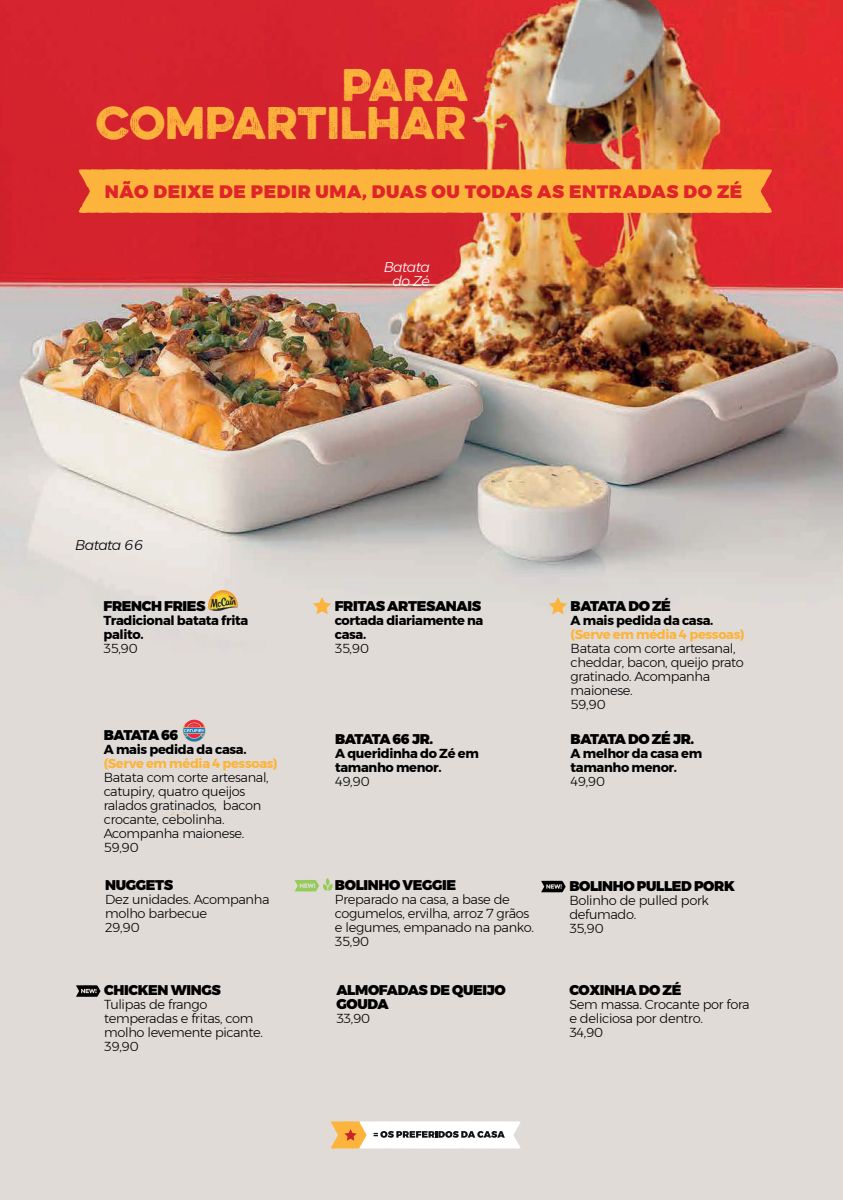
<style>
.page{position:relative;width:843px;height:1200px;background:#fff}
.page>*{position:absolute;margin:0;border:0;box-sizing:border-box;transform-origin:0 0}
.t1{font:700 41px/38px "Eveleth W01";color:#fcb43c;text-align:right}
.t2{font:900 18px "Montserrat";letter-spacing:.035em;color:#df242a}
.t3{font:900 14px/14px "Montserrat";letter-spacing:-.025em;color:#000001}
.t4{font:900 14px "Montserrat";letter-spacing:-.105em;color:#000001}
.t5{font:900 14px "Montserrat";letter-spacing:-.065em;color:#000001}
.t6{font:italic 300 14px/14px "Montserrat";letter-spacing:-.045em;color:#fff;text-align:right}
.t7{font:italic 300 14px "Montserrat";letter-spacing:-.045em;color:#000001}
.t8{font:300 13px/14px "Montserrat";letter-spacing:-.025em;color:#000001}
.t9{font:700 13px/14px "Montserrat";letter-spacing:-.025em;color:#000001}
.t10{font:700 13px "Montserrat";letter-spacing:-.025em;color:#fcb43c}
</style>
<div class="page">
<img style="left:0;top:0;width:843px;height:1200px">
<img style="left:208px;top:591px;width:30px;height:19px">
<svg style="left:295px;top:878px;width:37px;height:13px"></svg>
<svg style="left:331px;top:1121px;width:189px;height:28px"></svg>
<svg style="left:313px;top:597px;width:18px;height:17px"></svg>
<svg style="left:171px;top:812px;width:16px;height:4px"></svg>
<svg style="left:183px;top:720px;width:23px;height:22px"></svg>
<div style="left:79px;top:169px;width:693px;height:44px;background:#fcb43c"></div>
<svg style="left:549px;top:597px;width:18px;height:17px"></svg>
<svg style="left:541px;top:881px;width:24px;height:11px"></svg>
<svg style="left:76px;top:985px;width:24px;height:12px"></svg>
<svg style="left:0;top:0;width:5px;height:5px"></svg>
<svg style="left:0;top:1195px;width:5px;height:5px"></svg>
<h1 class="t1" style="left:96px;top:65px;width:374px">PARA<br>COMPARTILHAR</h1>
<h2 class="t2" style="left:105px;top:177px;width:639px">NÃO DEIXE DE PEDIR UMA, DUAS OU TODAS AS ENTRADAS DO ZÉ</h2>
<p class="t6" style="left:384px;top:260px;width:48px">Batata do Zé</p>
<p class="t7" style="left:75px;top:534px;width:70px">Batata 66</p>
<p class="t3" style="left:103px;top:599px;width:104px">FRENCH FRIES</p>
<p class="t9" style="left:103px;top:613px;width:146px">Tradicional batata frita palito.</p>
<p class="t8" style="left:103px;top:641px;width:36px">35,90</p>
<p class="t4" style="left:104px;top:724px;width:76px">BATATA 66</p>
<p class="t9" style="left:104px;top:743px;width:144px">A mais pedida da casa.</p>
<p class="t10" style="left:104px;top:753px;width:175px">(Serve em média 4 pessoas)</p>
<p class="t8" style="left:104px;top:770px;width:166px">Batata com corte artesanal, catupiry, quatro queijos ralados gratinados, bacon crocante, cebolinha.<br>Acompanha maionese.<br>59,90</p>
<p class="t3" style="left:105px;top:878px;width:70px">NUGGETS</p>
<p class="t8" style="left:105px;top:892px;width:166px">Dez unidades. Acompanha molho barbecue<br>29,90</p>
<p class="t3" style="left:104px;top:983px;width:118px">CHICKEN WINGS</p>
<p class="t8" style="left:104px;top:997px;width:160px">Tulipas de frango temperadas e fritas, com molho levemente picante.<br>39,90</p>
<p class="t3" style="left:335px;top:599px;width:148px">FRITAS ARTESANAIS</p>
<p class="t9" style="left:335px;top:613px;width:150px">cortada diariamente na casa.</p>
<p class="t8" style="left:335px;top:641px;width:36px">35,90</p>
<p class="t4" style="left:335px;top:727px;width:100px">BATATA 66 JR.</p>
<p class="t9" style="left:335px;top:746px;width:145px">A queridinha do Zé em tamanho menor.</p>
<p class="t8" style="left:335px;top:774px;width:36px">49,90</p>
<p class="t4" style="left:570px;top:594px;width:102px">BATATA DO ZÉ</p>
<p class="t9" style="left:570px;top:613px;width:144px">A mais pedida da casa.</p>
<p class="t10" style="left:570px;top:624px;width:175px">(Serve em média 4 pessoas)</p>
<p class="t8" style="left:570px;top:641px;width:175px">Batata com corte artesanal, cheddar, bacon, queijo prato gratinado. Acompanha maionese.<br>59,90</p>
<p class="t5" style="left:570px;top:727px;width:125px">BATATA DO ZÉ JR.</p>
<p class="t9" style="left:570px;top:746px;width:133px">A melhor da casa em tamanho menor.</p>
<p class="t8" style="left:570px;top:774px;width:36px">49,90</p>
<p class="t3" style="left:335px;top:878px;width:123px">BOLINHO VEGGIE</p>
<p class="t8" style="left:335px;top:892px;width:200px">Preparado na casa, a base de cogumelos, ervilha, arroz 7 grãos e legumes, empanado na panko.<br>35,90</p>
<p class="t3" style="left:336px;top:983px;width:171px">ALMOFADAS DE QUEIJO<br>GOUDA</p>
<p class="t8" style="left:336px;top:1011px;width:35px">33,90</p>
<p class="t3" style="left:569px;top:879px;width:167px">BOLINHO PULLED PORK</p>
<p class="t8" style="left:569px;top:893px;width:141px">Bolinho de pulled pork defumado.<br>35,90</p>
<p class="t3" style="left:569px;top:983px;width:114px">COXINHA DO ZÉ</p>
<p class="t8" style="left:569px;top:997px;width:182px">Sem massa. Crocante por fora e deliciosa por dentro.<br>34,90</p>
</div>
